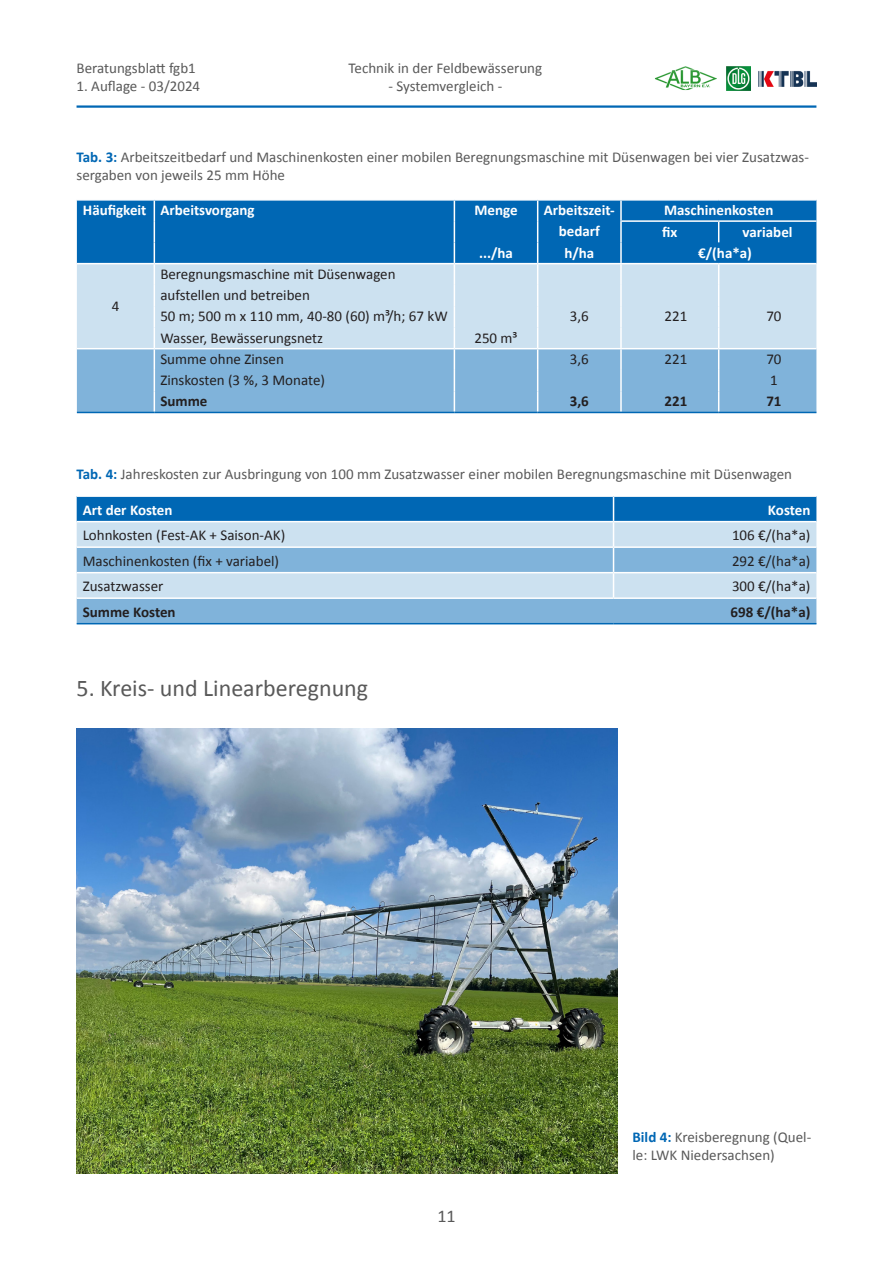
<style>
.page{position:relative;width:893px;height:1263px;background:#fff}
.page>*{position:absolute;margin:0;border:0;box-sizing:border-box;transform-origin:0 0}
.Textseite_Überschrift{font:24px "Calibri";color:#595959}
.t1{font:18px "Calibri";color:#595959}
.t2{font:15px/18px "Calibri";color:#595959}
.t3{font:15px "Calibri";color:#231f20}
.t4{font:700 15px "Calibri";color:#fff}
.t5{font:700 15px "Calibri";color:#231f20}
.s1{font-weight:700;color:#0067b4}
</style>
<div class="page">
<hr style="left:77px;top:105px;width:739px;height:3px;background:#0067b4">
<img style="left:727px;top:66px;width:24px;height:25px">
<img style="left:758px;top:70px;width:58px;height:17px">
<img style="left:655px;top:66px;width:62px;height:24px">
<img style="left:77px;top:728px;width:541px;height:446px">
<div style="left:77px;top:201px;width:739px;height:62px;background:#0067b4"></div>
<div style="left:77px;top:264px;width:739px;height:84px;background:#cce1f0"></div>
<div style="left:77px;top:349px;width:739px;height:63px;background:#80b3da"></div>
<svg style="left:620px;top:201px;width:2px;height:19px"></svg>
<hr style="left:620px;top:222px;width:2px;height:20px;background:#fff">
<svg style="left:718px;top:222px;width:1px;height:20px"></svg>
<hr style="left:620px;top:242px;width:2px;height:21px;background:#fff">
<hr style="left:620px;top:220px;width:99px;height:2px;background:#fff">
<hr style="left:719px;top:220px;width:97px;height:2px;background:#fff">
<svg style="left:154px;top:201px;width:1px;height:211px"></svg>
<svg style="left:454px;top:201px;width:1px;height:211px"></svg>
<svg style="left:537px;top:201px;width:1px;height:211px"></svg>
<hr style="left:154px;top:348px;width:300px;height:1px;background:#fff">
<hr style="left:454px;top:348px;width:84px;height:1px;background:#fff">
<hr style="left:620px;top:264px;width:2px;height:21px;background:#fff">
<hr style="left:620px;top:285px;width:2px;height:21px;background:#fff">
<hr style="left:620px;top:306px;width:2px;height:21px;background:#fff">
<hr style="left:620px;top:327px;width:2px;height:21px;background:#fff">
<hr style="left:620px;top:349px;width:2px;height:21px;background:#fff">
<hr style="left:620px;top:370px;width:2px;height:21px;background:#fff">
<hr style="left:620px;top:391px;width:2px;height:21px;background:#fff">
<svg style="left:718px;top:264px;width:1px;height:148px"></svg>
<hr style="left:77px;top:412px;width:77px;height:1px;background:#0067b4">
<hr style="left:154px;top:412px;width:300px;height:1px;background:#0067b4">
<hr style="left:454px;top:412px;width:84px;height:1px;background:#0067b4">
<hr style="left:538px;top:412px;width:83px;height:1px;background:#0067b4">
<hr style="left:621px;top:412px;width:98px;height:1px;background:#0067b4">
<hr style="left:719px;top:412px;width:97px;height:1px;background:#0067b4">
<div style="left:77px;top:599px;width:739px;height:24px;background:#80b3da"></div>
<svg style="left:77px;top:496px;width:739px;height:101px;background:#8cbadd"></svg>
<hr style="left:77px;top:623px;width:536px;height:1px;background:#0067b4">
<hr style="left:613px;top:623px;width:203px;height:1px;background:#0067b4">
<p class="t2" style="left:77px;top:59px;width:121px">Beratungsblatt fgb1</p>
<p class="t2" style="left:77px;top:77px;width:125px">1. Auflage - 03/2024</p>
<p class="t2" style="left:349px;top:59px;width:195px">Technik in der Feldbewässerung</p>
<p class="t2" style="left:388px;top:77px;width:115px">- Systemvergleich -</p>
<p class="t2" style="left:77px;top:147px;width:734px"><span class="s1">Tab. 3:</span> Arbeitszeitbedarf und Maschinenkosten einer mobilen Beregnungsmaschine mit Düsenwagen bei vier Zusatzwas&shy;sergaben von jeweils 25 mm Höhe</p>
<p class="t4" style="left:83px;top:200px;width:65px">Häufigkeit</p>
<p class="t4" style="left:160px;top:200px;width:96px">Arbeitsvorgang</p>
<p class="t4" style="left:474px;top:200px;width:45px">Menge</p>
<p class="t4" style="left:544px;top:200px;width:73px">Arbeitszeit-</p>
<p class="t4" style="left:664px;top:200px;width:111px">Maschinenkosten</p>
<p class="t4" style="left:559px;top:221px;width:43px">bedarf</p>
<p class="t4" style="left:662px;top:221px;width:17px">fix</p>
<p class="t4" style="left:743px;top:221px;width:52px">variabel</p>
<p class="t4" style="left:479px;top:242px;width:35px">.../ha</p>
<p class="t4" style="left:564px;top:242px;width:31px">h/ha</p>
<p class="t4" style="left:698px;top:242px;width:55px">€/(ha*a)</p>
<p class="t3" style="left:112px;top:297px;width:9px">4</p>
<p class="t3" style="left:160px;top:265px;width:237px">Beregnungsmaschine mit Düsenwagen</p>
<p class="t3" style="left:160px;top:286px;width:151px">aufstellen und betreiben</p>
<p class="t3" style="left:160px;top:307px;width:289px">50 m; 500 m x 110 mm, 40-80 (60) m³/h; 67 kW</p>
<p class="t3" style="left:570px;top:307px;width:20px">3,6</p>
<p class="t3" style="left:664px;top:307px;width:24px">221</p>
<p class="t3" style="left:766px;top:307px;width:17px">70</p>
<p class="t3" style="left:160px;top:328px;width:164px">Wasser, Bewässerungsnetz</p>
<p class="t3" style="left:474px;top:328px;width:45px">250 m³</p>
<p class="t3" style="left:160px;top:350px;width:125px">Summe ohne Zinsen</p>
<p class="t3" style="left:570px;top:350px;width:20px">3,6</p>
<p class="t3" style="left:664px;top:350px;width:24px">221</p>
<p class="t3" style="left:766px;top:350px;width:17px">70</p>
<p class="t3" style="left:160px;top:371px;width:166px">Zinskosten (3 %, 3 Monate)</p>
<p class="t3" style="left:770px;top:371px;width:9px">1</p>
<p class="t5" style="left:160px;top:391px;width:49px">Summe</p>
<p class="t5" style="left:570px;top:391px;width:21px">3,6</p>
<p class="t5" style="left:664px;top:391px;width:24px">221</p>
<p class="t5" style="left:766px;top:391px;width:17px">71</p>
<p class="t2" style="left:77px;top:464px;width:717px"><span class="s1">Tab. 4:</span> Jahreskosten zur Ausbringung von 100 mm Zusatzwasser einer mobilen Beregnungsmaschine mit Düsenwagen</p>
<p class="t4" style="left:83px;top:499px;width:91px">Art der Kosten</p>
<p class="t4" style="left:768px;top:499px;width:44px">Kosten</p>
<p class="t3" style="left:83px;top:526px;width:204px">Lohnkosten (Fest-AK + Saison-AK)</p>
<p class="t3" style="left:732px;top:526px;width:80px">106 €/(ha*a)</p>
<p class="t3" style="left:83px;top:551px;width:198px">Maschinenkosten (fix + variabel)</p>
<p class="t3" style="left:732px;top:551px;width:80px">292 €/(ha*a)</p>
<p class="t3" style="left:83px;top:577px;width:82px">Zusatzwasser</p>
<p class="t3" style="left:732px;top:577px;width:80px">300 €/(ha*a)</p>
<p class="t5" style="left:83px;top:601px;width:94px">Summe Kosten</p>
<p class="t5" style="left:730px;top:601px;width:81px">698 €/(ha*a)</p>
<p class="Textseite_Überschrift" style="left:77px;top:673px;width:293px">5. Kreis- und Linearberegnung</p>
<p class="t1" style="left:437px;top:1205px;width:20px">11</p>
<p class="t2" style="left:632px;top:1127px;width:180px"><span class="s1">Bild 4:</span> Kreisberegnung (Quel&shy;le: LWK Niedersachsen)</p>
</div>
